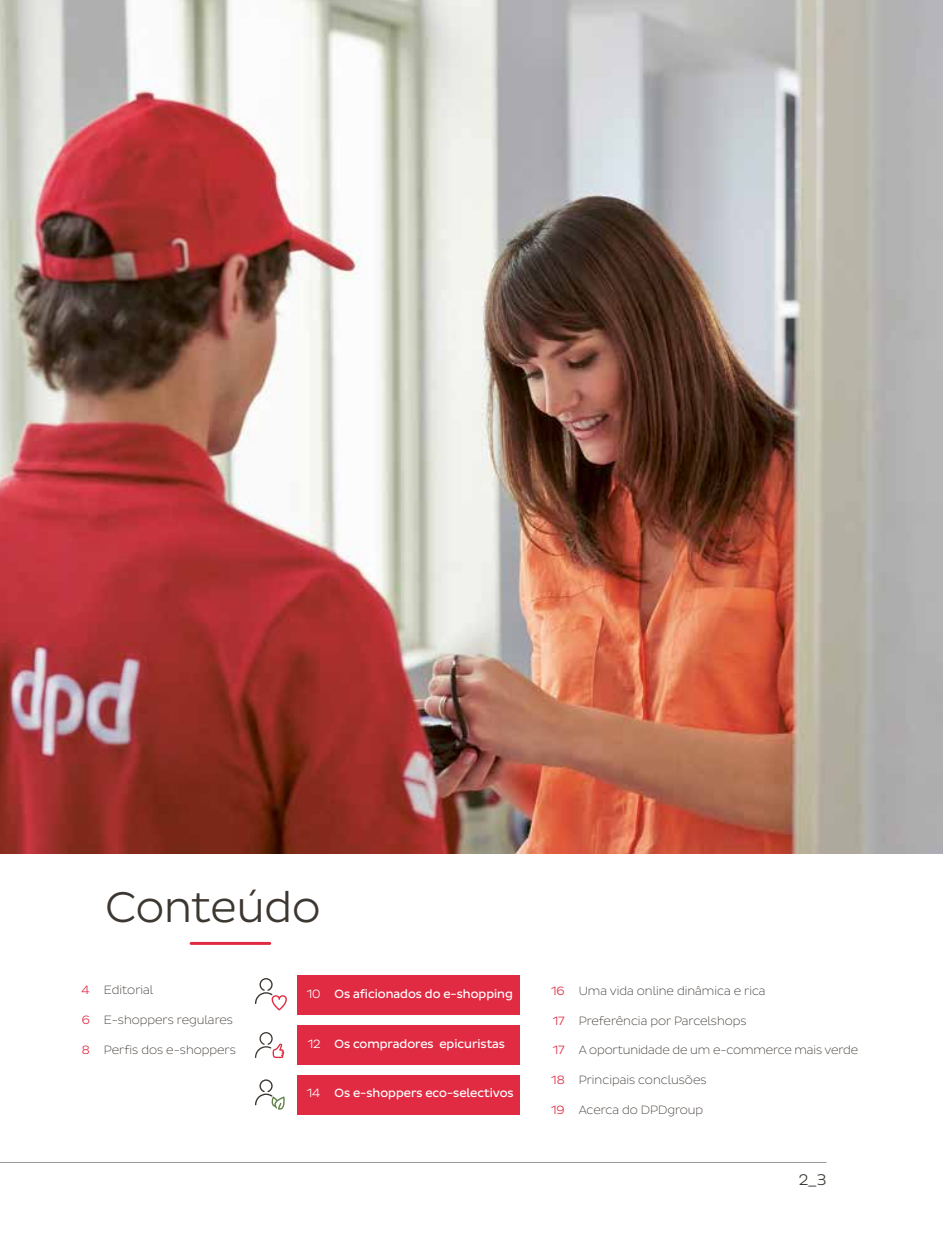
<style>
.page{position:relative;width:943px;height:1241px;background:#fff}
.page>*{position:absolute;margin:0;border:0;box-sizing:border-box;transform-origin:0 0}
.t1{font:43.75px "Pluto Sans DPD Light";color:#3d3732}
.t2{font:15.75px "Pluto Sans DPD Light";color:#3d3732}
.t3{font:300 12.25px "Pluto Sans DPD Extra";color:#3d3732}
.t4{font:12.25px "Pluto Sans DPD Regular";color:#fff}
.s1{font-family:"Pluto Sans DPD Light";font-weight:400;color:#e02b43}
.s2{font-family:"Pluto Sans DPD Light"}
</style>
<div class="page">
<hr style="left:0;top:1161px;width:826px;height:1px;background:#3d3732">
<img style="left:0;top:0;width:943px;height:853px">
<hr style="left:191px;top:941px;width:79px;height:3px;background:#e02b43">
<div style="left:298px;top:974px;width:222px;height:40px;background:#e02b43"></div>
<div style="left:298px;top:1025px;width:222px;height:39px;background:#e02b43"></div>
<div style="left:298px;top:1074px;width:222px;height:40px;background:#e02b43"></div>
<svg style="left:255px;top:1032px;width:29px;height:25px"></svg>
<svg style="left:255px;top:978px;width:32px;height:32px"></svg>
<svg style="left:255px;top:1079px;width:30px;height:30px"></svg>
<h1 class="t1" style="left:105px;top:881px;width:217px">Conteúdo</h1>
<p class="t3" style="left:82px;top:982px;width:73px"><span class="s1">4</span> Editorial</p>
<p class="t3" style="left:82px;top:1012px;width:153px"><span class="s1">6</span> E-shoppers regulares</p>
<p class="t3" style="left:82px;top:1042px;width:155px"><span class="s1">8</span> Perfis dos e-shoppers</p>
<p class="t4" style="left:307px;top:986px;width:207px"><span class="s2">10</span> Os aficionados do e-shopping</p>
<p class="t4" style="left:308px;top:1036px;width:199px"><span class="s2">12</span> Os compradores epicuristas</p>
<p class="t4" style="left:307px;top:1085px;width:208px"><span class="s2">14</span> Os e-shoppers eco-selectivos</p>
<p class="t3" style="left:551px;top:983px;width:216px"><span class="s1">16</span> Uma vida online dinâmica e rica</p>
<p class="t3" style="left:553px;top:1013px;width:195px"><span class="s1">17</span> Preferência por Parcelshops</p>
<p class="t3" style="left:553px;top:1042px;width:307px"><span class="s1">17</span> A oportunidade de um e-commerce mais verde</p>
<p class="t3" style="left:551px;top:1072px;width:157px"><span class="s1">18</span> Principais conclusões</p>
<p class="t3" style="left:551px;top:1102px;width:154px"><span class="s1">19</span> Acerca do DPDgroup</p>
<p class="t2" style="left:798px;top:1170px;width:29px">2_3</p>
</div>
